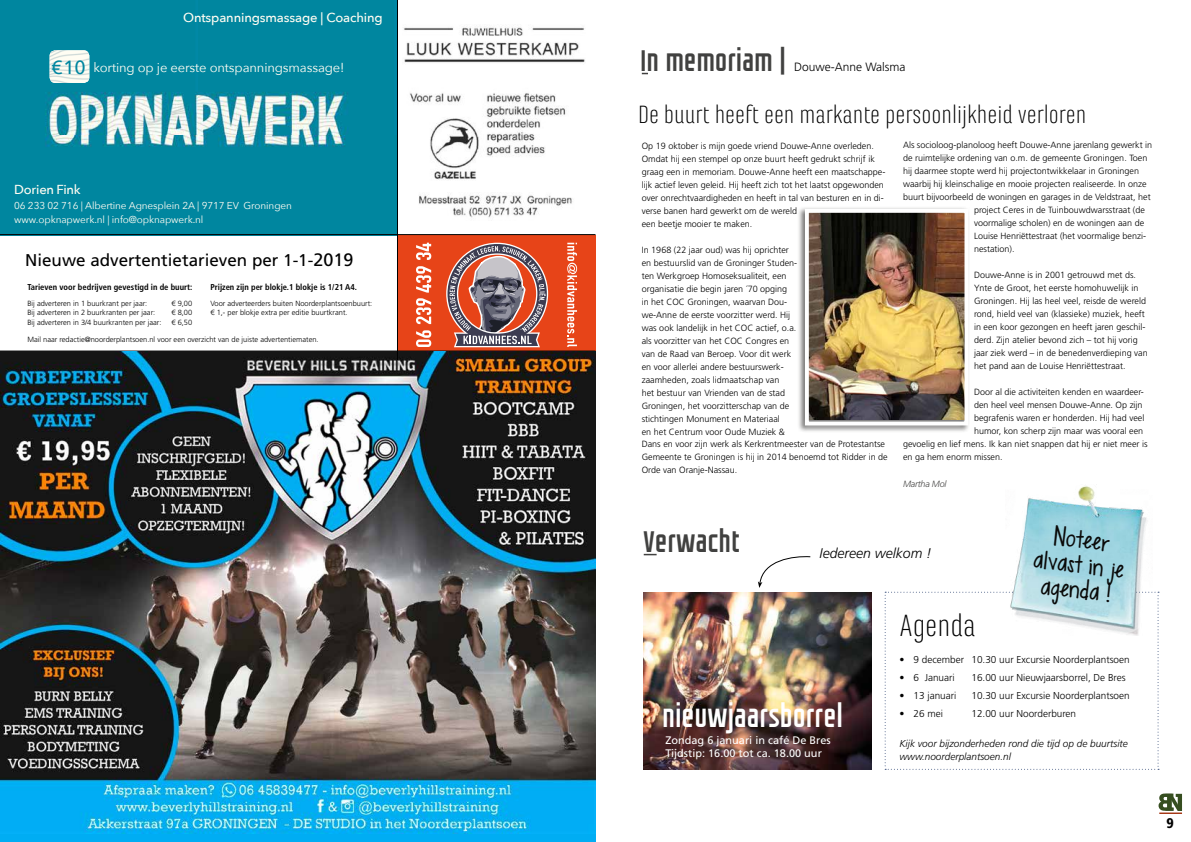
<style>
.page{position:relative;width:1191px;height:842px;background:#fff}
.page>*{position:absolute;margin:0;border:0;box-sizing:border-box;transform-origin:0 0}
.t1{font:300 32px "Marianina FYW01";color:#000}
.t2{font:31.2px "GROTESKIA";color:#fff}
.t3{font:30px "GROTESKIA";color:#414140}
.t4{font:300 26px "Marianina FYW01";color:#000}
.t5{font:20.8px/25px "KG Sweet N Sassy";color:#0a0a09;text-align:center}
.t6{font:17px "Frutiger LT Std";color:#000}
.t7{font:italic 300 14px "Frutiger LT Std";color:#000}
.t8{font:900 condensed 14px "Frutiger LT Std";color:#000}
.t9{font:13px "Avenir Next";letter-spacing:-.01em;color:#fffdf3}
.t10{font:500 13px "Avenir Next";letter-spacing:-.01em;color:#fffdf3}
.t11{font:500 13px "Avenir Next";letter-spacing:-.03em;color:#fffdf3}
.t12{font:300 12px "Frutiger LT Std";color:#000}
.t13{font:10.9px/13.1px "Frutiger LT Std";color:#fff}
.t14{font:300 10px "Frutiger LT Std";color:#000}
.t15{font:10px/14px "Avenir Next";letter-spacing:-.01em;color:#fffdf3}
.t16{font:italic 300 10px/13px "Frutiger LT Std";color:#000}
.t17{font:300 9px/13px "Frutiger LT Std";color:#000}
.t18{font:italic 300 9px "Frutiger LT Std";letter-spacing:-.025em;color:#4a4948}
.t19{font:700 condensed 8.5px "Frutiger LT Std";color:#000}
.t20{font:300 7.5px/9.5px "Frutiger LT Std";color:#000}
.s1{font-weight:500;font-size:19px;color:#0086a0}
.s2{font-size:18px}
</style>
<div class="page">
<svg style="left:1158px;top:793px;width:24px;height:18px"></svg>
<hr style="left:1159px;top:812px;width:23px;height:2px;background:#a53816">
<div style="left:0;top:826px;width:595px;height:16px;background:#00adf3"></div>
<div style="left:398px;top:235px;width:197px;height:116px;background:#e74418"></div>
<svg style="left:445px;top:235px;width:104px;height:113px"></svg>
<svg style="left:416px;top:330px;width:15px;height:17px"></svg>
<svg style="left:416px;top:266px;width:15px;height:58px"></svg>
<svg style="left:416px;top:243px;width:15px;height:17px"></svg>
<svg style="left:567px;top:243px;width:10px;height:104px"></svg>
<img style="left:0;top:0;width:397px;height:234px">
<img style="left:50px;top:50px;width:39px;height:33px">
<hr style="left:0;top:234px;width:595px;height:1px;background:#000">
<img style="left:404px;top:27px;width:181px;height:191px">
<img style="left:0;top:351px;width:595px;height:482px">
<hr style="left:397px;top:0;width:1px;height:360px;background:#000">
<svg style="left:644px;top:554px;width:12px;height:1px"></svg>
<svg style="left:758px;top:556px;width:53px;height:32px"></svg>
<svg style="left:884px;top:592px;width:275px;height:178px"></svg>
<img style="left:1005px;top:486px;width:147px;height:150px">
<div style="left:797px;top:206px;width:173px;height:227px;background:#4a4948;opacity:.75"></div>
<img style="left:810px;top:214px;width:153px;height:206px">
<div style="left:805px;top:209px;width:163px;height:216px;border:4px solid #fff"></div>
<img style="left:644px;top:592px;width:228px;height:178px">
<h3 class="t10" style="left:183px;top:6px;width:201px">Ontspanningsmassage | Coaching</h3>
<h3 class="t9" style="left:52px;top:56px;width:294px"><span class="s1">€ 10</span> korting op je eerste ontspanningsmassage!</h3>
<h3 class="t11" style="left:14px;top:179px;width:68px">Dorien Fink</h3>
<p class="t15" style="left:14px;top:199px;width:279px">06 233 02 716 | Albertine Agnesplein 2A | 9717 EV Groningen www.opknapwerk.nl | info@opknapwerk.nl</p>
<h3 class="t6" style="left:25px;top:250px;width:330px">Nieuwe advertentietarieven per 1-1-<span class="s2">2019</span></h3>
<p class="t19" style="left:27px;top:282px;width:166px">Tarieven voor bedrijven gevestigd in de buurt:</p>
<p class="t20" style="left:27px;top:299px;width:121px">Bij adverteren in 1 buurkrant per jaar:</p>
<p class="t20" style="left:171px;top:299px;width:22px">€ 9,00</p>
<p class="t20" style="left:27px;top:308px;width:129px">Bij adverteren in 2 buurkranten per jaar:</p>
<p class="t20" style="left:171px;top:308px;width:22px">€ 8,00</p>
<p class="t20" style="left:27px;top:318px;width:136px">Bij adverteren in 3/4 buurkranten per jaar:</p>
<p class="t20" style="left:171px;top:318px;width:22px">€ 6,50</p>
<p class="t19" style="left:210px;top:282px;width:148px">Prijzen zijn per blokje.1 blokje is 1/21 A4.</p>
<p class="t20" style="left:210px;top:299px;width:163px">Voor adverteerders buiten Noorderplantsoenbuurt: € 1,- per blokje extra per editie buurtkrant.</p>
<p class="t20" style="left:27px;top:335px;width:293px">Mail naar redactie@noorderplantsoen.nl voor een overzicht van de juiste advertentiematen.</p>
<h3 class="t3" style="left:642px;top:42px;width:147px">In memoriam |</h3>
<h3 class="t12" style="left:794px;top:60px;width:113px">Douwe-Anne Walsma</h3>
<h3 class="t4" style="left:638px;top:101px;width:450px">De buurt heeft een markante persoonlijkheid verloren</h3>
<p class="t17" style="left:642px;top:139px;width:245px">Op 19 oktober is mijn goede vriend Douwe-Anne overleden.<br>Omdat hij een stempel op onze buurt heeft gedrukt schrijf ik graag een in memoriam. Douwe-Anne heeft een maatschappe&shy;lijk actief leven geleid. Hij heeft zich tot het laatst opgewonden over onrechtvaardigheden en heeft in tal van besturen en in di&shy;verse banen hard gewerkt om de wereld<br>een beetje mooier te maken.</p>
<p class="t17" style="left:642px;top:243px;width:247px">In 1968 (22 jaar oud) was hij oprichter<br>en bestuurslid van de Groninger Studen-<br>ten Werkgroep Homoseksualiteit, een<br>organisatie die begin jaren ´70 opging<br>in het COC Groningen, waarvan Dou-<br>we-Anne de eerste voorzitter werd. Hij<br>was ook landelijk in het COC actief, o.a.<br>als voorzitter van het COC Congres en<br>van de Raad van Beroep. Voor dit werk<br>en voor allerlei andere bestuurswerk-<br>zaamheden, zoals lidmaatschap van<br>het bestuur van Vrienden van de stad<br>Groningen, het voorzitterschap van de<br>stichtingen Monument en Materiaal<br>en het Centrum voor Oude Muziek &amp;<br>Dans en voor zijn werk als Kerkrentmeester van de Protestantse Gemeente te Groningen is hij in 2014 benoemd tot Ridder in de Orde van Oranje-Nassau.</p>
<p class="t17" style="left:903px;top:139px;width:251px">Als socioloog-planoloog heeft Douwe-Anne jarenlang gewerkt in</p>
<p class="t17" style="left:903px;top:152px;width:246px">de ruimtelijke ordening van o.m. de gemeente Groningen. Toen</p>
<p class="t17" style="left:903px;top:165px;width:238px">hij daarmee stopte werd hij projectontwikkelaar in Groningen</p>
<p class="t17" style="left:903px;top:178px;width:245px">waarbij hij kleinschalige en mooie projecten realiseerde. In onze</p>
<p class="t17" style="left:903px;top:191px;width:249px">buurt bijvoorbeeld de woningen en garages in de Veldstraat, het</p>
<p class="t17" style="left:974px;top:204px;width:172px">project Ceres in de Tuinbouwdwarsstraat (de</p>
<p class="t17" style="left:974px;top:217px;width:172px">voormalige scholen) en de woningen aan de</p>
<p class="t17" style="left:974px;top:230px;width:173px">Louise Henriëttestraat (het voormalige benzi-</p>
<p class="t17" style="left:974px;top:243px;width:42px">nestation).</p>
<p class="t17" style="left:974px;top:269px;width:175px">Douwe-Anne is in 2001 getrouwd met ds.<br>Ynte de Groot, het eerste homohuwelijk in Groningen. Hij las heel veel, reisde de wereld rond, hield veel van (klassieke) muziek, heeft in een koor gezongen en heeft jaren geschil&shy;derd. Zijn atelier bevond zich – tot hij vorig jaar ziek werd – in de benedenverdieping van het pand aan de Louise Henriëttestraat.</p>
<p class="t17" style="left:974px;top:386px;width:171px">Door al die activiteiten kenden en waardeer-</p>
<p class="t17" style="left:974px;top:399px;width:170px">den heel veel mensen Douwe-Anne. Op zijn</p>
<p class="t17" style="left:974px;top:412px;width:172px">begrafenis waren er honderden. Hij had veel</p>
<p class="t17" style="left:974px;top:425px;width:171px">humor, kon scherp zijn maar was vooral een</p>
<p class="t17" style="left:903px;top:438px;width:246px">gevoelig en lief mens. Ik kan niet snappen dat hij er niet meer is</p>
<p class="t17" style="left:903px;top:451px;width:101px">en ga hem enorm missen.</p>
<p class="t18" style="left:903px;top:478px;width:45px">Martha Mol</p>
<h3 class="t3" style="left:644px;top:523px;width:99px">Verwacht</h3>
<h3 class="t7" style="left:819px;top:545px;width:114px">Iedereen welkom !</h3>
<h1 class="t1" style="left:899px;top:609px;width:78px">Agenda</h1>
<h3 class="t5" style="left:1038px;top:522px;width:93px;rotate:7deg">Noteer alvast in je agenda !</h3>
<h2 class="t2" style="left:664px;top:697px;width:182px">nieuwjaarsborrel</h2>
<p class="t13" style="left:665px;top:734px;width:167px">Zondag 6 januari in café De Bres<br>Tijdstip: 16.00 tot ca. 18.00 uur</p>
<p class="t14" style="left:899px;top:653px;width:232px">• 9 december 10.30 uur Excursie Noorderplantsoen</p>
<p class="t14" style="left:899px;top:671px;width:57px">• 6 Januari</p>
<p class="t14" style="left:971px;top:671px;width:156px">16.00 uur Nieuwjaarsborrel, De Bres</p>
<p class="t14" style="left:899px;top:689px;width:58px">• 13 januari</p>
<p class="t14" style="left:971px;top:689px;width:160px">10.30 uur Excursie Noorderplantsoen</p>
<p class="t14" style="left:899px;top:707px;width:45px">• 26 mei</p>
<p class="t14" style="left:971px;top:707px;width:106px">12.00 uur Noorderburen</p>
<p class="t16" style="left:899px;top:737px;width:230px">Kijk voor bijzonderheden rond die tijd op de buurtsite www.noorderplantsoen.nl</p>
<h3 class="t8" style="left:1166px;top:815px;width:9px">9</h3>
</div>
